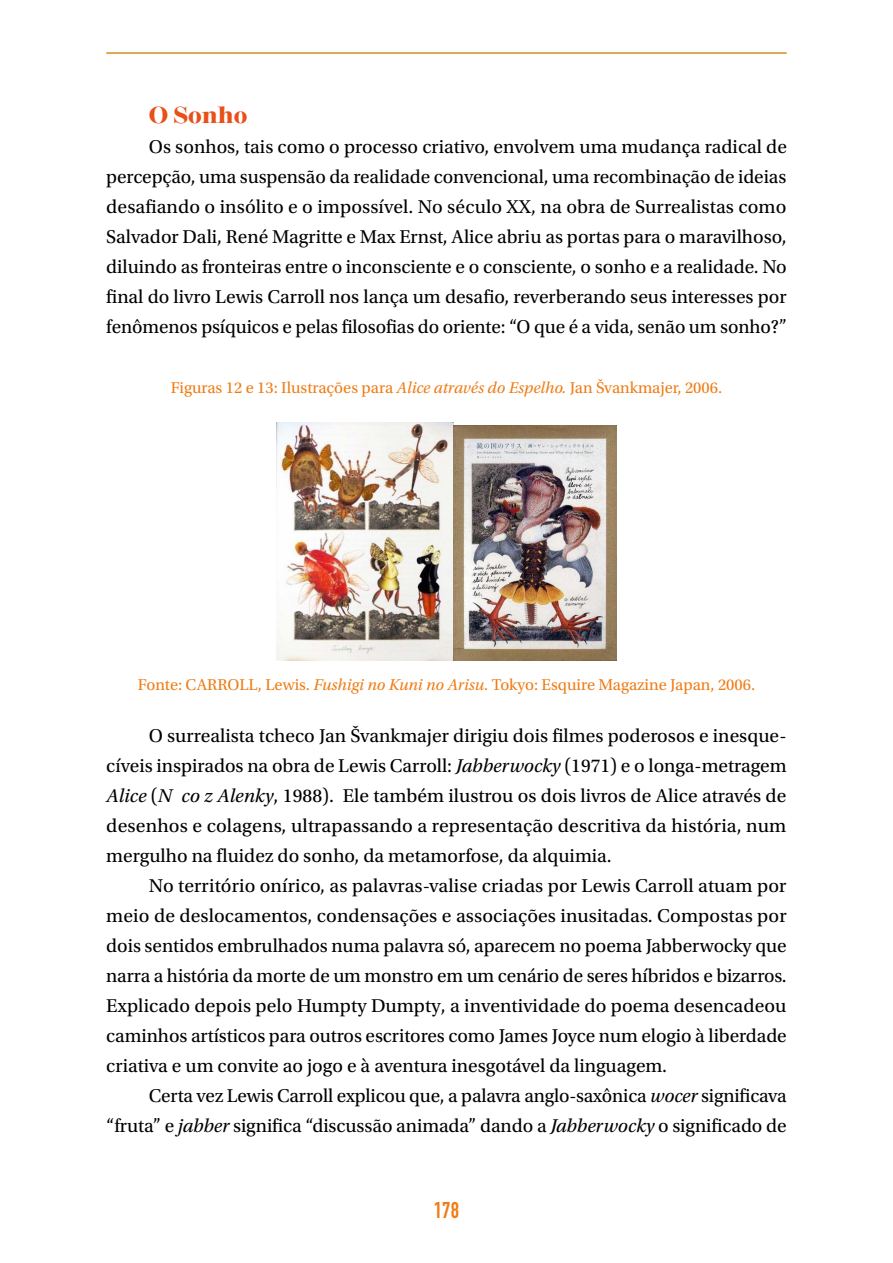
<style>
.page{position:relative;width:893px;height:1263px;background:#fff}
.page>*{position:absolute;margin:0;border:0;box-sizing:border-box;transform-origin:0 0}
.t1{font:900 22.5px "Temeraire Display";color:#e95019}
.t2{font:700 22.5px "DIN Condensed";color:#ef7d17}
.t3{font:19.5px/30px "Utopia Std";letter-spacing:-.005em;color:#000;text-align:justify}
.t4{font:16.5px "Utopia Std";color:#ef7d17}
.s1{font-style:italic}
</style>
<div class="page">
<hr style="left:106px;top:52px;width:681px;height:1px;background:#daa953">
<hr style="left:106px;top:53px;width:681px;height:1px;background:#daa953">
<img style="left:277px;top:423px;width:177px;height:237px">
<img style="left:454px;top:425px;width:162px;height:235px">
<p class="t1" style="left:149px;top:100px;width:100px">O Sonho</p>
<p class="t3" style="left:106px;top:132px;width:682px;text-indent:43px">Os sonhos, tais como o processo criativo, envolvem uma mudança radical de percepção, uma suspensão da realidade convencional, uma recombinação de ideias desafiando o insólito e o impossível. No século XX, na obra de Surrealistas como Salvador Dali, René Magritte e Max Ernst, Alice abriu as portas para o maravilhoso, diluindo as fronteiras entre o inconsciente e o consciente, o sonho e a realidade. No final do livro Lewis Carroll nos lança um desafio, reverberando seus interesses por fenômenos psíquicos e pelas filosofias do oriente: “O que é a vida, senão um sonho?”</p>
<p class="t4" style="left:171px;top:378px;width:553px">Figuras 12 e 13: Ilustrações para <span class="s1">Alice através do Espelho.</span> Jan Švankmajer, 2006.</p>
<p class="t4" style="left:138px;top:676px;width:619px">Fonte: CARROLL, Lewis. <span class="s1">Fushigi no Kuni no Arisu.</span> Tokyo: Esquire Magazine Japan, 2006.</p>
<p class="t3" style="left:106px;top:721px;width:682px;text-indent:43px">O surrealista tcheco Jan Švankmajer dirigiu dois filmes poderosos e inesque&shy;cíveis inspirados na obra de Lewis Carroll: <span class="s1">Jabberwocky</span> (1971) e o longa-metragem <span class="s1">Alice</span> (<span class="s1">Něco z Alenky</span>, 1988). Ele também ilustrou os dois livros de Alice através de desenhos e colagens, ultrapassando a representação descritiva da história, num mergulho na fluidez do sonho, da metamorfose, da alquimia.</p>
<p class="t3" style="left:106px;top:871px;width:682px;text-indent:43px">No território onírico, as palavras-valise criadas por Lewis Carroll atuam por meio de deslocamentos, condensações e associações inusitadas. Compostas por dois sentidos embrulhados numa palavra só, aparecem no poema Jabberwocky que narra a história da morte de um monstro em um cenário de seres híbridos e bizarros.<br>Explicado depois pelo Humpty Dumpty, a inventividade do poema desencadeou caminhos artísticos para outros escritores como James Joyce num elogio à liberdade criativa e um convite ao jogo e à aventura inesgotável da linguagem.</p>
<p class="t3" style="left:106px;top:1081px;width:682px;text-align:right">Certa vez Lewis Carroll explicou que, a palavra anglo-saxônica <span class="s1">wocer</span> significava “fruta” e <span class="s1">jabber</span> significa “discussão animada” dando a <span class="s1">Jabberwocky</span> o significado de</p>
<p class="t2" style="left:434px;top:1195px;width:27px">178</p>
</div>
